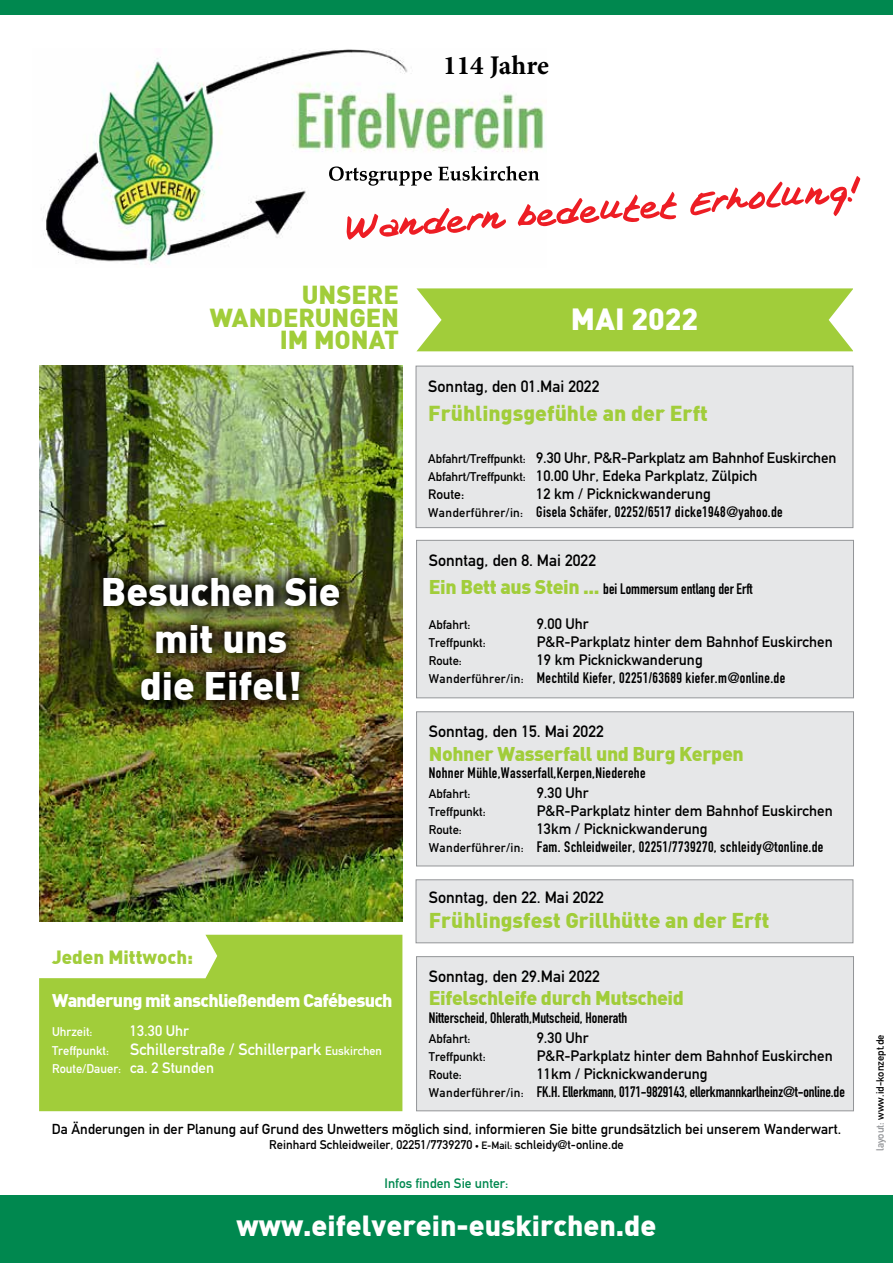
<style>
.page{position:relative;width:893px;height:1263px;background:#fff}
.page>*{position:absolute;margin:0;border:0;box-sizing:border-box;transform-origin:0 0}
.t1{font:900 39px/46.8px "DIN";color:#fff;text-align:center}
.t2{font:900 30px "DIN";color:#fff}
.t3{font:900 28.5px "DIN";color:#fff}
.t4{font:700 27px "Minion Pro";color:#000}
.t5{font:900 25.5px/22.5px "DIN";letter-spacing:-.005em;color:#a1cd3a;text-align:right}
.t6{font:900 21.15px "DIN";color:#a1cd3a}
.t7{font:900 21px "DIN";color:#a1cd3a}
.t8{font:900 19.5px "DIN";letter-spacing:-.02em;color:#a1cd3a}
.t9{font:900 18.75px "DIN";color:#a1cd3a}
.t10{font:900 18px "DIN";letter-spacing:-.04em;color:#fff}
.t11{font:16.2px "DIN Mittelschrift";color:#000}
.t12{font:16.2px "DIN Mittelschrift";color:#fff}
.t13{font:15px/18px "DIN Mittelschrift";color:#000}
.t14{font:15px "DIN Engschrift Alternate";letter-spacing:.025em;color:#000}
.t15{font:15px "DIN Engschrift";color:#000}
.t16{font:15px "DIN Engschrift Alternate";letter-spacing:-.01em;color:#000}
.t17{font:15px "DIN Engschrift";letter-spacing:.025em;color:#000}
.t18{font:15px "DIN Mittelschrift";color:#fff}
.t19{font:14.25px "DIN Mittelschrift";color:#000}
.t20{font:13.5px "DIN Mittelschrift";color:#00884f}
.t21{font:13.5px "DIN Mittelschrift";color:#000}
.t22{font:12.45px "DIN Mittelschrift";color:#000}
.t23{font:12.45px "DIN Mittelschrift";color:#fff}
.t24{font:10.5px "DIN Mittelschrift";color:#000}
.s1{font-size:12px}
.s2{font-size:15px}
.s3{font-size:12.45px}
.s4{font-family:"DIN Mittelschrift";font-size:12.45px}
.s5{font-family:"DIN";font-weight:900;font-size:19.5px;color:#a1cd3a}
.s6{font-family:"Trade Gothic";font-size:7.5px}
.s7{font-size:10.5px}
.s8{color:#939598}
</style>
<div class="page">
<div style="left:0;top:1195px;width:893px;height:68px;background:#00884f"></div>
<div style="left:0;top:0;width:893px;height:14px;background:#00884f"></div>
<img style="left:43px;top:49px;width:502px;height:216px">
<svg style="left:329px;top:166px;width:531px;height:74px"></svg>
<svg style="left:416px;top:288px;width:437px;height:63px;background:#a6d046"></svg>
<svg style="left:39px;top:935px;width:363px;height:176px;background:#acd251"></svg>
<div style="left:416px;top:366px;width:437px;height:162px;background:#e6e7e8;border:1px solid #939598"></div>
<div style="left:416px;top:540px;width:438px;height:158px;background:#e6e7e8;border:1px solid #939598"></div>
<div style="left:416px;top:711px;width:438px;height:155px;background:#e6e7e8;border:1px solid #939598"></div>
<div style="left:416px;top:956px;width:438px;height:155px;background:#e6e7e8;border:1px solid #939598"></div>
<div style="left:416px;top:879px;width:437px;height:64px;background:#e6e7e8;border:1px solid #939598"></div>
<img style="left:39px;top:366px;width:363px;height:556px">
<img style="left:85px;top:559px;width:272px;height:159px">
<h3 class="t4" style="left:443px;top:46px;width:107px">114 Jahre</h3>
<h3 class="t5" style="left:210px;top:282px;width:191px">Unsere<br>Wanderungen im Monat</h3>
<h1 class="t1" style="left:101px;top:566px;width:241px">Besuchen Sie mit uns<br>die Eifel!</h1>
<p class="t9" style="left:52px;top:944px;width:143px">Jeden Mittwoch:</p>
<p class="t10" style="left:52px;top:988px;width:342px">Wanderung mit anschließendem Cafébesuch</p>
<p class="t23" style="left:52px;top:1024px;width:42px">Uhrzeit:</p>
<p class="t18" style="left:130px;top:1021px;width:61px">13.30 Uhr</p>
<p class="t23" style="left:52px;top:1043px;width:58px">Treffpunkt:</p>
<p class="t12" style="left:130px;top:1040px;width:253px">Schillerstraße / Schillerpark <span class="s1">Euskirchen</span></p>
<p class="t23" style="left:52px;top:1061px;width:164px">Route/Dauer: <span class="s2">ca. 2 Stunden</span></p>
<h2 class="t2" style="left:571px;top:299px;width:129px">Mai 2022</h2>
<p class="t11" style="left:428px;top:377px;width:173px">Sonntag, den 01.Mai 2022</p>
<h3 class="t6" style="left:428px;top:399px;width:281px">Frühlingsgefühle an der Erft</h3>
<p class="t13" style="left:428px;top:449px;width:410px"><span class="s3">Abfahrt/Treffpunkt:</span> 9.30 Uhr, P&amp;R-Parkplatz am Bahnhof Euskirchen<br><span class="s3">Abfahrt/Treffpunkt:</span> 10.00 Uhr, Edeka Parkplatz, Zülpich</p>
<p class="t21" style="left:428px;top:486px;width:37px">Route:</p>
<p class="t13" style="left:536px;top:484px;width:176px">12 km / Picknickwanderung</p>
<p class="t14" style="left:428px;top:503px;width:356px"><span class="s4">Wanderführer/in:</span> Gisela Schäfer, 02252/6517 dicke1948@yahoo.de</p>
<p class="t11" style="left:429px;top:550px;width:169px">Sonntag, den 8. Mai 2022</p>
<p class="t15" style="left:429px;top:580px;width:325px"><span class="s5">Ein Bett aus Stein ...</span> bei Lommersum entlang der Erft</p>
<p class="t22" style="left:429px;top:617px;width:43px">Abfahrt:</p>
<p class="t13" style="left:537px;top:614px;width:53px">9.00 Uhr</p>
<p class="t22" style="left:429px;top:635px;width:58px">Treffpunkt:</p>
<p class="t13" style="left:537px;top:632px;width:297px">P&amp;R-Parkplatz hinter dem Bahnhof Euskirchen</p>
<p class="t22" style="left:429px;top:653px;width:35px">Route:</p>
<p class="t13" style="left:537px;top:650px;width:167px">19 km Picknickwanderung</p>
<p class="t14" style="left:429px;top:668px;width:358px"><span class="s4">Wanderführer/in:</span> Mechtild Kiefer, 02251/63689 kiefer.m@online.de</p>
<p class="t11" style="left:429px;top:722px;width:177px">Sonntag, den 15. Mai 2022</p>
<h3 class="t8" style="left:429px;top:740px;width:316px">Nohner Wasserfall und Burg Kerpen</h3>
<p class="t17" style="left:429px;top:764px;width:218px">Nohner Mühle,Wasserfall,Kerpen,Niederehe</p>
<p class="t22" style="left:429px;top:786px;width:43px">Abfahrt:</p>
<p class="t13" style="left:537px;top:784px;width:53px">9.30 Uhr</p>
<p class="t22" style="left:429px;top:804px;width:58px">Treffpunkt:</p>
<p class="t13" style="left:537px;top:802px;width:297px">P&amp;R-Parkplatz hinter dem Bahnhof Euskirchen</p>
<p class="t22" style="left:429px;top:822px;width:35px">Route:</p>
<p class="t13" style="left:537px;top:820px;width:172px">13km / Picknickwanderung</p>
<p class="t14" style="left:429px;top:838px;width:396px"><span class="s4">Wanderführer/in:</span> Fam. Schleidweiler, 02251/7739270, schleidy@tonline.de</p>
<p class="t11" style="left:429px;top:888px;width:177px">Sonntag, den 22. Mai 2022</p>
<h3 class="t7" style="left:429px;top:907px;width:342px">Frühlingsfest Grillhütte an der Erft</h3>
<p class="t11" style="left:429px;top:967px;width:173px">Sonntag, den 29.Mai 2022</p>
<h3 class="t8" style="left:429px;top:985px;width:257px">Eifelschleife durch Mutscheid</h3>
<p class="t15" style="left:429px;top:1009px;width:200px">Nitterscheid, Ohlerath,Mutscheid, Honerath</p>
<p class="t22" style="left:429px;top:1031px;width:43px">Abfahrt:</p>
<p class="t13" style="left:537px;top:1029px;width:53px">9.30 Uhr</p>
<p class="t22" style="left:429px;top:1049px;width:58px">Treffpunkt:</p>
<p class="t13" style="left:537px;top:1046px;width:297px">P&amp;R-Parkplatz hinter dem Bahnhof Euskirchen</p>
<p class="t22" style="left:429px;top:1067px;width:35px">Route:</p>
<p class="t13" style="left:537px;top:1064px;width:172px">11km / Picknickwanderung</p>
<p class="t16" style="left:429px;top:1083px;width:418px"><span class="s4">Wanderführer/in:</span> FK.H. Ellerkmann, 0171-9829143, ellerkmannkarlheinz@t-online.de</p>
<p class="t19" style="left:52px;top:1120px;width:791px">Da Änderungen in der Planung auf Grund des Unwetters möglich sind, informieren Sie bitte grundsätzlich bei unserem Wanderwart.</p>
<p class="t22" style="left:269px;top:1137px;width:356px">Reinhard Schleidweiler, 02251/7739270 <span class="s6">•</span> <span class="s7">E-Mail:</span> schleidy@t-online.de</p>
<p class="t20" style="left:384px;top:1175px;width:125px">Infos finden Sie unter:</p>
<h3 class="t3" style="left:237px;top:1207px;width:421px">www.eifelverein-euskirchen.de</h3>
<p class="t24" style="left:874px;top:1151px;width:118px;rotate:-90deg"><span class="s8">layout:</span> www.id-konzept.de</p>
</div>
